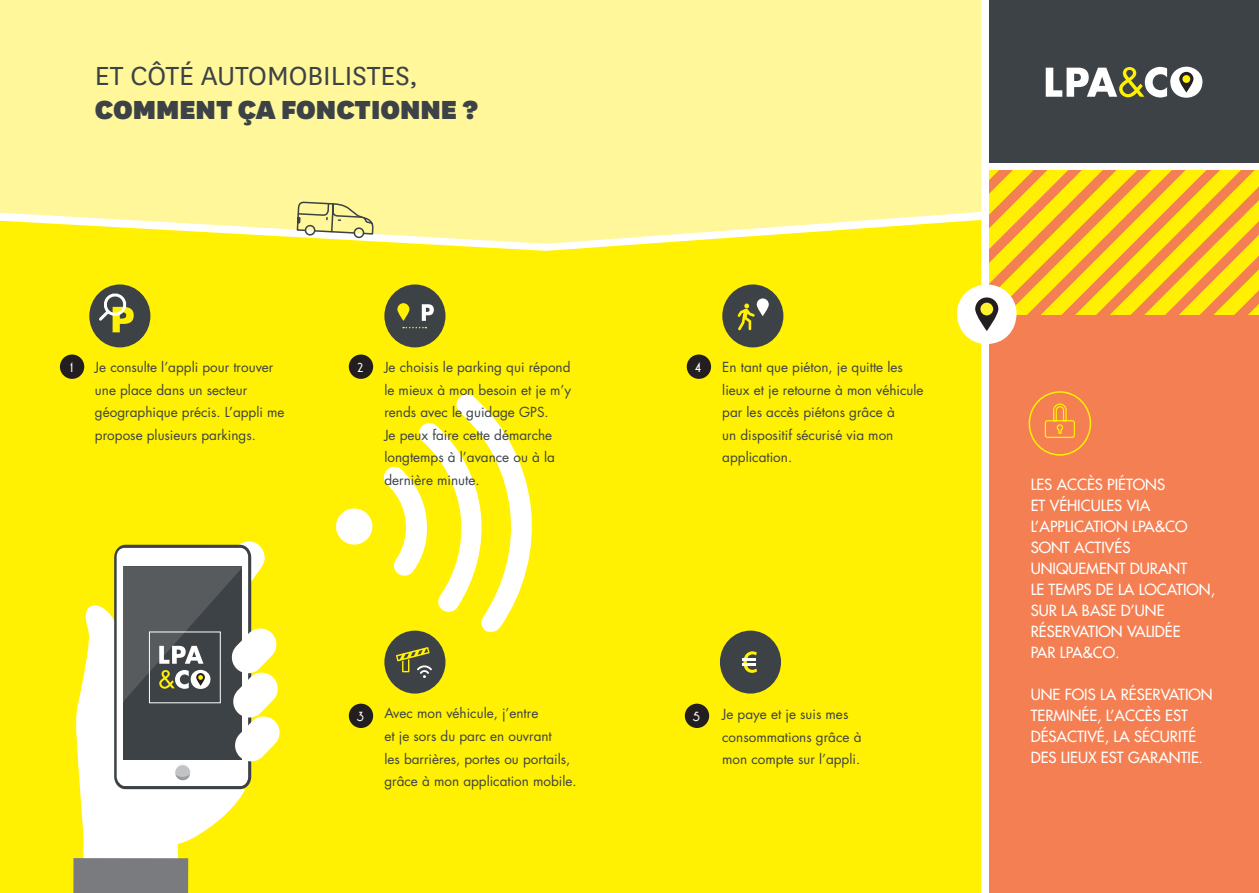
<style>
.page{position:relative;width:1259px;height:893px;background:#fff}
.page>*{position:absolute;margin:0;border:0;box-sizing:border-box;transform-origin:0 0}
.t1{font:30.6px "National";color:#3c4246}
.t2{font:900 30.6px "National";color:#3c4246}
.t3{font:15px/21px "Futura";color:#fff}
.t4{font:13.5px/22.5px "Futura";color:#3c4246}
.t5{font:700 12.9px "LT Oksana";color:#fff}
.s1{font-size:13.5px}
</style>
<div class="page">
<div style="left:0;top:0;width:981px;height:220px;background:#fff79a"></div>
<div style="left:0;top:220px;width:981px;height:673px;background:#fff101"></div>
<svg style="left:335px;top:393px;width:200px;height:240px;fill:#fff101"></svg>
<div style="left:989px;top:171px;width:270px;height:722px;background:#f47f52"></div>
<div style="left:989px;top:0;width:270px;height:163px;background:#3c4246"></div>
<svg style="left:989px;top:171px;width:270px;height:144px"></svg>
<div style="left:384px;top:284px;width:61px;height:63px;background:#3c4246;border-radius:50%"></div>
<svg style="left:422px;top:304px;width:12px;height:17px"></svg>
<svg style="left:397px;top:303px;width:12px;height:18px"></svg>
<div style="left:400px;top:306px;width:7px;height:7px;background:#fff101;border-radius:50%"></div>
<svg style="left:403px;top:327px;width:23px;height:1px"></svg>
<div style="left:349px;top:355px;width:24px;height:24px;background:#231f20;border-radius:50%"></div>
<div style="left:349px;top:704px;width:24px;height:24px;background:#231f20;border-radius:50%"></div>
<svg style="left:1044px;top:403px;width:31px;height:35px"></svg>
<div style="left:1028px;top:391px;width:63px;height:65px;border:2px solid #fff101;border-radius:50%"></div>
<div style="left:957px;top:284px;width:59px;height:60px;background:#fff;border-radius:50%"></div>
<svg style="left:975px;top:297px;width:23px;height:34px"></svg>
<div style="left:980px;top:303px;width:13px;height:12px;background:#fff22e;border-radius:50%"></div>
<div style="left:60px;top:355px;width:24px;height:24px;background:#231f20;border-radius:50%"></div>
<div style="left:89px;top:284px;width:61px;height:63px;background:#3c4246;border-radius:50%"></div>
<svg style="left:96px;top:290px;width:38px;height:42px"></svg>
<div style="left:685px;top:704px;width:24px;height:24px;background:#231f20;border-radius:50%"></div>
<div style="left:384px;top:631px;width:61px;height:63px;background:#3c4246;border-radius:50%"></div>
<svg style="left:396px;top:647px;width:36px;height:31px"></svg>
<div style="left:720px;top:631px;width:61px;height:63px;background:#3c4246;border-radius:50%"></div>
<svg style="left:743px;top:651px;width:14px;height:22px"></svg>
<hr style="left:741px;top:658px;width:14px;height:3px;background:#fff">
<hr style="left:741px;top:663px;width:14px;height:3px;background:#fff">
<div style="left:722px;top:284px;width:61px;height:63px;background:#3c4246;border-radius:50%"></div>
<svg style="left:757px;top:298px;width:12px;height:18px"></svg>
<svg style="left:737px;top:303px;width:18px;height:27px"></svg>
<div style="left:687px;top:355px;width:24px;height:24px;background:#231f20;border-radius:50%"></div>
<svg style="left:296px;top:201px;width:78px;height:79px;background:#eee54b"></svg>
<svg style="left:1045px;top:67px;width:122px;height:30px"></svg>
<div style="left:1170px;top:67px;width:32px;height:31px;background:#fff;border-radius:50%"></div>
<svg style="left:1179px;top:72px;width:14px;height:20px"></svg>
<div style="left:1182px;top:75px;width:8px;height:8px;background:#fff101;border-radius:50%"></div>
<svg style="left:75px;top:538px;width:191px;height:340px"></svg>
<div style="left:73px;top:858px;width:115px;height:35px;background:#7a7b7e"></div>
<svg style="left:114px;top:545px;width:167px;height:244px"></svg>
<h1 class="t1" style="left:95px;top:56px;width:325px">ET CÔTÉ AUTOMOBILISTES,</h1>
<h1 class="t2" style="left:95px;top:88px;width:385px">COMMENT ÇA FONCTIONNE ?</h1>
<p class="t5" style="left:67px;top:356px;width:9px">1</p>
<p class="t4" style="left:95px;top:356px;width:191px">Je consulte l’appli pour trouver une place dans un secteur géographique précis. L’appli me propose plusieurs parkings.</p>
<p class="t5" style="left:356px;top:356px;width:9px">2</p>
<p class="t4" style="left:384px;top:356px;width:188px">Je choisis le parking qui répond le mieux à mon besoin et je m’y rends avec le guidage GPS.<br>Je peux faire cette démarche longtemps à l’avance ou à la dernière minute.</p>
<p class="t5" style="left:356px;top:706px;width:9px">3</p>
<p class="t4" style="left:384px;top:702px;width:194px">Avec mon véhicule, j’entre<br>et je sors du parc en ouvrant<br>les barrières, portes ou portails, grâce à mon application mobile.</p>
<p class="t5" style="left:694px;top:356px;width:9px">4</p>
<p class="t4" style="left:722px;top:356px;width:203px">En tant que piéton, je quitte les lieux et je retourne à mon véhicule par les accès piétons grâce à<br>un dispositif sécurisé via mon application.</p>
<p class="t5" style="left:692px;top:706px;width:9px">5</p>
<p class="t4" style="left:722px;top:703px;width:141px">Je paye et je suis mes consommations grâce à mon compte sur l’appli.</p>
<p class="t3" style="left:1030px;top:474px;width:186px">LES ACCÈS PIÉTONS<br>ET VÉHICULES VIA<br>L’APPLICATION LPA&amp;CO<br>SONT ACTIVÉS<br>UNIQUEMENT DURANT<br>LE TEMPS DE LA LOCATION,<br>SUR LA BASE D’UNE<br>RÉSERVATION VALIDÉE<br>PAR LPA&amp;CO.</p>
<p class="t3" style="left:1030px;top:684px;width:183px">UNE FOIS LA RÉSERVATION<br>TERMINÉE, L’ACCÈS EST<br>DÉSACTIVÉ, LA SÉCURITÉ<br>DES LIEUX EST GARANTIE<span class="s1">.</span></p>
</div>
